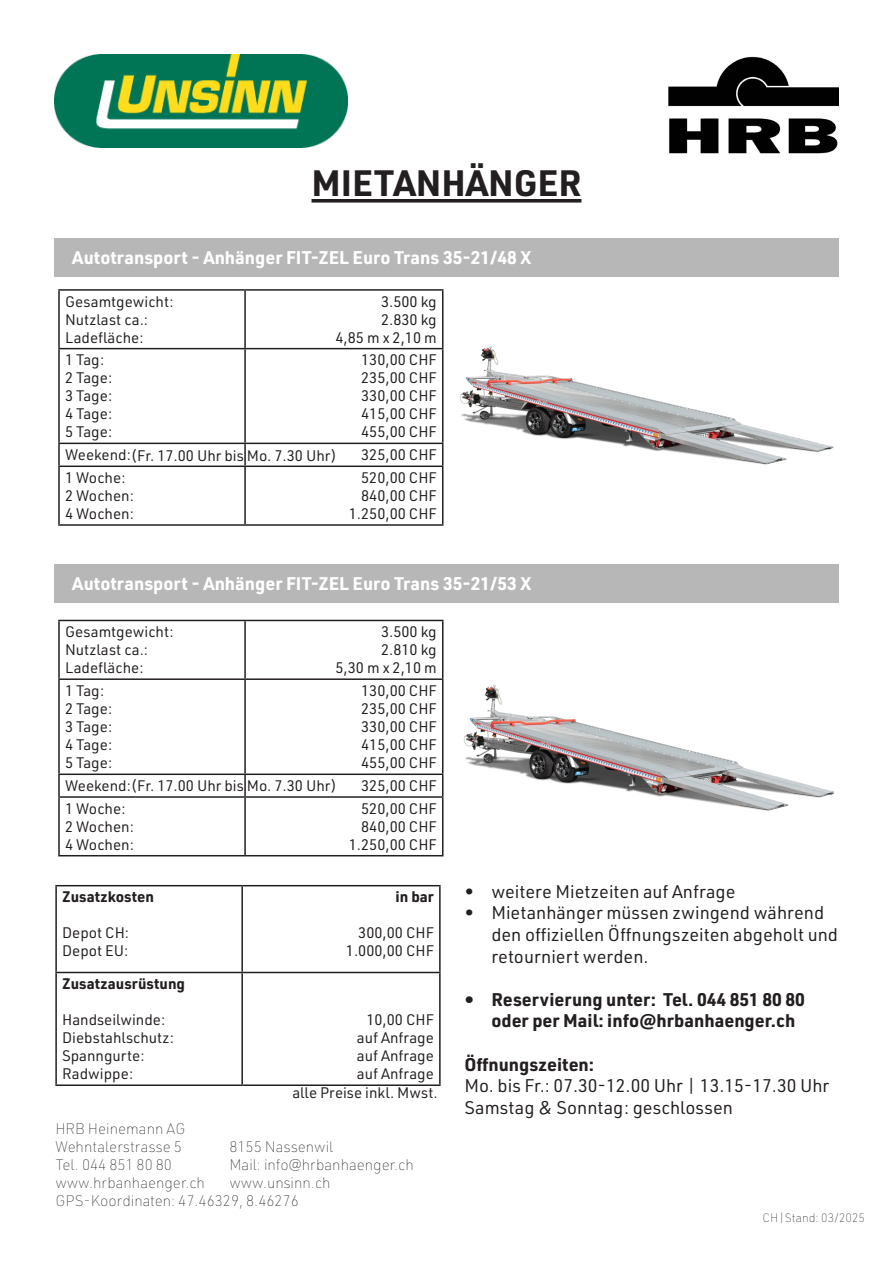
<style>
.page{position:relative;width:893px;height:1263px;background:#fff}
.page>*{position:absolute;margin:0;border:0;box-sizing:border-box;transform-origin:0 0}
.t1{font:700 36px "URWDIN";color:#231f20}
.t2{font:18px/21.6px "URWDIN";color:#231f20}
.t3{font:700 18px "URWDIN";color:#fff}
.t4{font:700 18px/21.6px "URWDIN";color:#231f20}
.t5{font:15px "URWDIN";color:#231f20}
.t6{font:100 15px "URWDIN";color:#231f20}
.t7{font:700 15px "URWDIN";color:#231f20}
.t8{font:100 12px "URWDIN";color:#231f20}
</style>
<div class="page">
<img style="left:669px;top:56px;width:170px;height:98px">
<div style="left:54px;top:238px;width:785px;height:38px;background:#b7b7b7"></div>
<hr style="left:58px;top:289px;width:187px;height:2px;background:#231f20">
<hr style="left:58px;top:291px;width:2px;height:57px;background:#231f20">
<hr style="left:245px;top:289px;width:198px;height:2px;background:#231f20">
<hr style="left:244px;top:291px;width:2px;height:57px;background:#231f20">
<hr style="left:442px;top:291px;width:1px;height:57px;background:#231f20">
<hr style="left:58px;top:348px;width:187px;height:1px;background:#231f20">
<hr style="left:58px;top:349px;width:2px;height:94px;background:#231f20">
<hr style="left:245px;top:348px;width:198px;height:1px;background:#231f20">
<hr style="left:244px;top:349px;width:2px;height:94px;background:#231f20">
<hr style="left:442px;top:349px;width:1px;height:94px;background:#231f20">
<hr style="left:58px;top:443px;width:187px;height:1px;background:#231f20">
<hr style="left:58px;top:444px;width:2px;height:21px;background:#231f20">
<hr style="left:245px;top:443px;width:198px;height:1px;background:#231f20">
<hr style="left:244px;top:444px;width:2px;height:21px;background:#231f20">
<svg style="left:442px;top:444px;width:1px;height:21px"></svg>
<hr style="left:58px;top:465px;width:187px;height:2px;background:#231f20">
<hr style="left:58px;top:467px;width:2px;height:57px;background:#231f20">
<hr style="left:245px;top:465px;width:198px;height:2px;background:#231f20">
<hr style="left:244px;top:467px;width:2px;height:57px;background:#231f20">
<hr style="left:442px;top:467px;width:1px;height:57px;background:#231f20">
<hr style="left:58px;top:524px;width:187px;height:2px;background:#231f20">
<hr style="left:245px;top:524px;width:198px;height:2px;background:#231f20">
<img style="left:459px;top:346px;width:375px;height:119px">
<img style="left:54px;top:54px;width:293px;height:94px">
<svg style="left:311px;top:199px;width:270px;height:4px"></svg>
<hr style="left:55px;top:885px;width:187px;height:1px;background:#231f20">
<hr style="left:55px;top:886px;width:2px;height:86px;background:#231f20">
<hr style="left:242px;top:885px;width:199px;height:1px;background:#231f20">
<hr style="left:241px;top:886px;width:2px;height:86px;background:#231f20">
<hr style="left:439px;top:886px;width:2px;height:86px;background:#231f20">
<hr style="left:55px;top:972px;width:187px;height:1px;background:#231f20">
<hr style="left:55px;top:973px;width:2px;height:111px;background:#231f20">
<hr style="left:242px;top:972px;width:199px;height:1px;background:#231f20">
<hr style="left:241px;top:973px;width:2px;height:111px;background:#231f20">
<hr style="left:439px;top:973px;width:2px;height:111px;background:#231f20">
<hr style="left:55px;top:1084px;width:187px;height:2px;background:#231f20">
<hr style="left:242px;top:1084px;width:199px;height:2px;background:#231f20">
<div style="left:54px;top:564px;width:785px;height:39px;background:#b7b7b7"></div>
<hr style="left:58px;top:620px;width:187px;height:1px;background:#231f20">
<hr style="left:58px;top:621px;width:2px;height:57px;background:#231f20">
<hr style="left:245px;top:620px;width:198px;height:1px;background:#231f20">
<hr style="left:244px;top:621px;width:2px;height:57px;background:#231f20">
<hr style="left:442px;top:621px;width:1px;height:57px;background:#231f20">
<hr style="left:58px;top:678px;width:187px;height:2px;background:#231f20">
<hr style="left:58px;top:680px;width:2px;height:93px;background:#231f20">
<hr style="left:245px;top:678px;width:198px;height:2px;background:#231f20">
<hr style="left:244px;top:680px;width:2px;height:93px;background:#231f20">
<hr style="left:442px;top:680px;width:1px;height:93px;background:#231f20">
<hr style="left:58px;top:773px;width:187px;height:2px;background:#231f20">
<hr style="left:58px;top:775px;width:2px;height:21px;background:#231f20">
<hr style="left:245px;top:773px;width:198px;height:2px;background:#231f20">
<hr style="left:244px;top:775px;width:2px;height:21px;background:#231f20">
<svg style="left:442px;top:775px;width:1px;height:21px"></svg>
<hr style="left:58px;top:796px;width:187px;height:2px;background:#231f20">
<hr style="left:58px;top:798px;width:2px;height:57px;background:#231f20">
<hr style="left:245px;top:796px;width:198px;height:2px;background:#231f20">
<hr style="left:244px;top:798px;width:2px;height:57px;background:#231f20">
<hr style="left:442px;top:798px;width:1px;height:57px;background:#231f20">
<hr style="left:58px;top:855px;width:187px;height:1px;background:#231f20">
<hr style="left:245px;top:855px;width:198px;height:1px;background:#231f20">
<img style="left:463px;top:684px;width:370px;height:127px">
<p class="t1" style="left:311px;top:158px;width:271px">MIETANHÄNGER</p>
<p class="t3" style="left:72px;top:245px;width:460px">Autotransport - Anhänger FIT-ZEL Euro Trans 35-21/48 X</p>
<p class="t5" style="left:65px;top:291px;width:110px">Gesamtgewicht:</p>
<p class="t5" style="left:65px;top:309px;width:85px">Nutzlast ca.:</p>
<p class="t5" style="left:65px;top:327px;width:80px">Ladefläche:</p>
<p class="t5" style="left:65px;top:350px;width:41px">1 Tag:</p>
<p class="t5" style="left:65px;top:368px;width:49px">2 Tage:</p>
<p class="t5" style="left:65px;top:386px;width:49px">3 Tage:</p>
<p class="t5" style="left:65px;top:404px;width:49px">4 Tage:</p>
<p class="t5" style="left:65px;top:422px;width:49px">5 Tage:</p>
<p class="t5" style="left:381px;top:291px;width:57px">3.500 kg</p>
<p class="t5" style="left:381px;top:309px;width:57px">2.830 kg</p>
<p class="t5" style="left:336px;top:327px;width:103px">4,85 m x 2,10 m</p>
<p class="t5" style="left:361px;top:350px;width:77px">130,00 CHF</p>
<p class="t5" style="left:361px;top:368px;width:77px">235,00 CHF</p>
<p class="t5" style="left:361px;top:386px;width:77px">330,00 CHF</p>
<p class="t5" style="left:361px;top:404px;width:77px">415,00 CHF</p>
<p class="t5" style="left:361px;top:422px;width:77px">455,00 CHF</p>
<p class="t5" style="left:65px;top:445px;width:274px">Weekend:(Fr. 17.00 Uhr bis Mo. 7.30 Uhr)</p>
<p class="t5" style="left:361px;top:445px;width:77px">325,00 CHF</p>
<p class="t5" style="left:65px;top:468px;width:62px">1 Woche:</p>
<p class="t5" style="left:65px;top:486px;width:70px">2 Wochen:</p>
<p class="t5" style="left:65px;top:504px;width:70px">4 Wochen:</p>
<p class="t5" style="left:361px;top:468px;width:77px">520,00 CHF</p>
<p class="t5" style="left:361px;top:486px;width:77px">840,00 CHF</p>
<p class="t5" style="left:349px;top:504px;width:89px">1.250,00 CHF</p>
<p class="t3" style="left:72px;top:571px;width:460px">Autotransport - Anhänger FIT-ZEL Euro Trans 35-21/53 X</p>
<p class="t5" style="left:65px;top:622px;width:110px">Gesamtgewicht:</p>
<p class="t5" style="left:65px;top:640px;width:85px">Nutzlast ca.:</p>
<p class="t5" style="left:65px;top:658px;width:80px">Ladefläche:</p>
<p class="t5" style="left:65px;top:681px;width:41px">1 Tag:</p>
<p class="t5" style="left:65px;top:699px;width:49px">2 Tage:</p>
<p class="t5" style="left:65px;top:717px;width:49px">3 Tage:</p>
<p class="t5" style="left:65px;top:735px;width:49px">4 Tage:</p>
<p class="t5" style="left:65px;top:753px;width:49px">5 Tage:</p>
<p class="t5" style="left:381px;top:622px;width:57px">3.500 kg</p>
<p class="t5" style="left:381px;top:640px;width:57px">2.810 kg</p>
<p class="t5" style="left:336px;top:658px;width:103px">5,30 m x 2,10 m</p>
<p class="t5" style="left:361px;top:681px;width:77px">130,00 CHF</p>
<p class="t5" style="left:361px;top:699px;width:77px">235,00 CHF</p>
<p class="t5" style="left:361px;top:717px;width:77px">330,00 CHF</p>
<p class="t5" style="left:361px;top:735px;width:77px">415,00 CHF</p>
<p class="t5" style="left:361px;top:753px;width:77px">455,00 CHF</p>
<p class="t5" style="left:65px;top:776px;width:274px">Weekend:(Fr. 17.00 Uhr bis Mo. 7.30 Uhr)</p>
<p class="t5" style="left:361px;top:776px;width:77px">325,00 CHF</p>
<p class="t5" style="left:65px;top:798px;width:62px">1 Woche:</p>
<p class="t5" style="left:65px;top:816px;width:70px">2 Wochen:</p>
<p class="t5" style="left:65px;top:834px;width:70px">4 Wochen:</p>
<p class="t5" style="left:361px;top:798px;width:77px">520,00 CHF</p>
<p class="t5" style="left:361px;top:816px;width:77px">840,00 CHF</p>
<p class="t5" style="left:349px;top:834px;width:89px">1.250,00 CHF</p>
<p class="t7" style="left:62px;top:887px;width:93px">Zusatzkosten</p>
<p class="t5" style="left:62px;top:923px;width:69px">Depot CH:</p>
<p class="t5" style="left:62px;top:941px;width:68px">Depot EU:</p>
<p class="t7" style="left:62px;top:973px;width:125px">Zusatzausrüstung</p>
<p class="t5" style="left:62px;top:1010px;width:105px">Handseilwinde:</p>
<p class="t5" style="left:62px;top:1028px;width:113px">Diebstahlschutz:</p>
<p class="t5" style="left:62px;top:1046px;width:84px">Spanngurte:</p>
<p class="t5" style="left:62px;top:1064px;width:73px">Radwippe:</p>
<p class="t7" style="left:395px;top:887px;width:40px">in bar</p>
<p class="t5" style="left:358px;top:923px;width:77px">300,00 CHF</p>
<p class="t5" style="left:346px;top:941px;width:89px">1.000,00 CHF</p>
<p class="t5" style="left:366px;top:1010px;width:69px">10,00 CHF</p>
<p class="t5" style="left:357px;top:1028px;width:78px">auf Anfrage</p>
<p class="t5" style="left:357px;top:1046px;width:78px">auf Anfrage</p>
<p class="t5" style="left:357px;top:1064px;width:78px">auf Anfrage</p>
<p class="t5" style="left:292px;top:1083px;width:147px">alle Preise inkl. Mwst.</p>
<p class="t6" style="left:55px;top:1119px;width:132px">HRB Heinemann AG</p>
<p class="t6" style="left:55px;top:1137px;width:128px">Wehntalerstrasse 5</p>
<p class="t6" style="left:229px;top:1137px;width:106px">8155 Nassenwil</p>
<p class="t6" style="left:55px;top:1155px;width:118px">Tel. 044 851 80 80</p>
<p class="t6" style="left:229px;top:1155px;width:186px">Mail: info@hrbanhaenger.ch</p>
<p class="t6" style="left:55px;top:1173px;width:151px">www.hrbanhaenger.ch</p>
<p class="t6" style="left:229px;top:1173px;width:103px">www.unsinn.ch</p>
<p class="t6" style="left:55px;top:1191px;width:245px">GPS-Koordinaten: 47.46329, 8.46276</p>
<p class="t2" style="left:464px;top:880px;width:273px">• weitere Mietzeiten auf Anfrage</p>
<p class="t2" style="left:491px;top:902px;width:348px;text-indent:-27px">• Mietanhänger müssen zwingend während den offiziellen Öffnungszeiten abgeholt und retourniert werden.</p>
<p class="t4" style="left:491px;top:988px;width:315px;text-indent:-27px">• Reservierung unter: Tel. 044 851 80 80 oder per Mail: info@hrbanhaenger.ch</p>
<p class="t4" style="left:464px;top:1052px;width:131px">Öffnungszeiten:</p>
<p class="t2" style="left:464px;top:1074px;width:367px">Mo. bis Fr.: 07.30-12.00 Uhr | 13.15-17.30 Uhr</p>
<p class="t2" style="left:464px;top:1096px;width:270px">Samstag &amp; Sonntag: geschlossen</p>
<p class="t8" style="left:763px;top:1210px;width:104px">CH|Stand: 03/2025</p>
</div>
